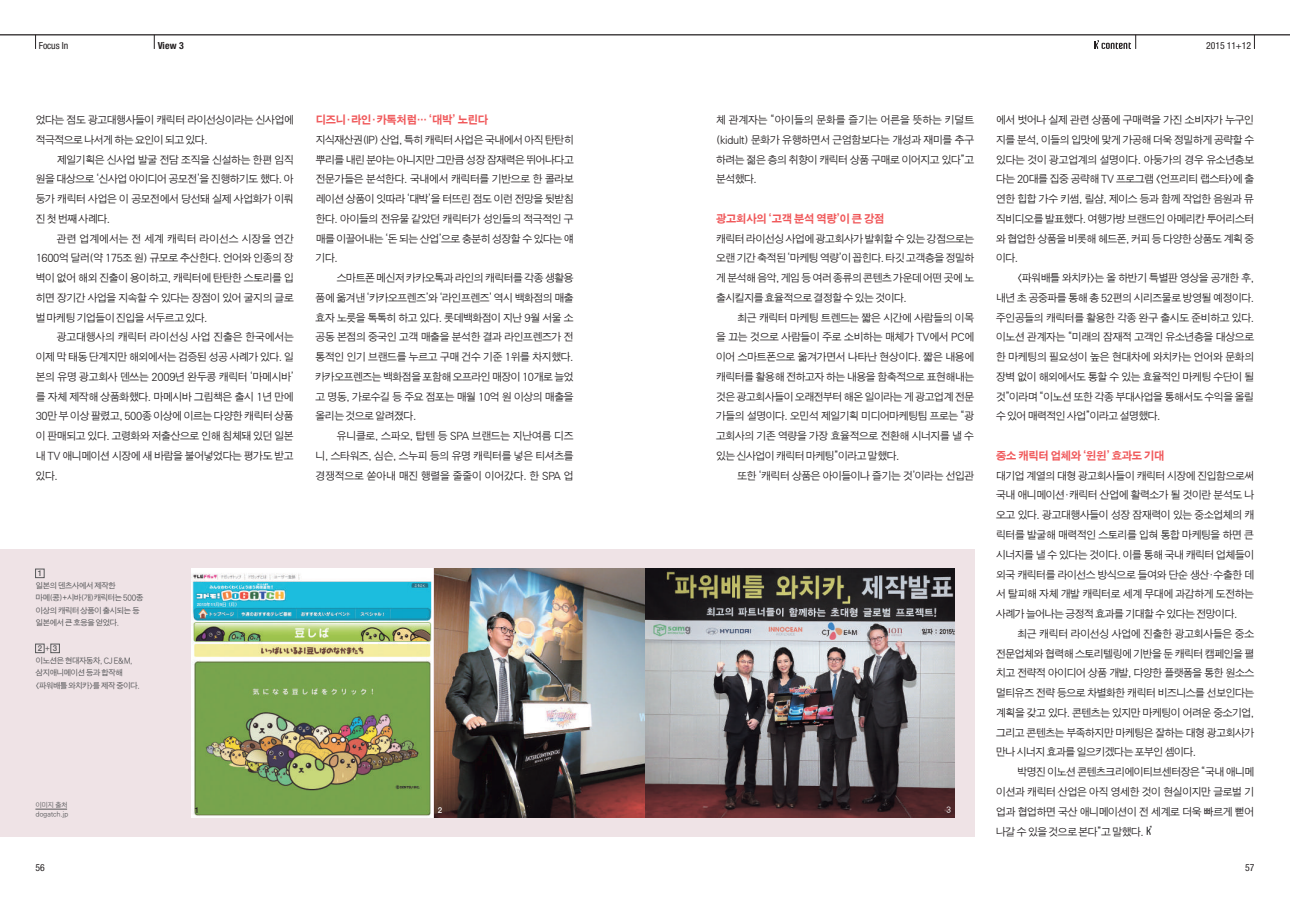
<style>
.page{position:relative;width:1290px;height:911px;background:#fff}
.page>*{position:absolute;margin:0;border:0;box-sizing:border-box;transform-origin:0 0}
.t1{font:11.25px "SM3 K Gothic";letter-spacing:-.08em;color:#f0595b}
.t2{font:10.75px/19.8px "SM3 SJ Gothic 02";letter-spacing:-.1em;color:#231f20;text-align:justify}
.t3{font:condensed 9.75px "Helvetica Neue";letter-spacing:-.01em;color:#231f20}
.t4{font:700 condensed 9.75px "Helvetica Neue";color:#231f20}
.t5{font:8.12px/12.5px "SM3 SJ Gothic 03";letter-spacing:-.11em;color:#57585a}
.t6{font:500 8.12px "Helvetica Neue";color:#57585a}
.t7{font:500 8.12px "Helvetica Neue";color:#231f20}
.t8{font:500 8.12px "Helvetica Neue";color:#fff}
.t9{font:8.12px "SM3 SJ Gothic 03";color:#fff}
.t10{font:6.88px/8.8px "SM3 SJ Gothic 02";letter-spacing:-.07em;color:#57585a}
.s1{font-family:"SM3 SJ Gothic 03";font-weight:400}
</style>
<div class="page">
<div style="left:0;top:549px;width:974px;height:288px;background:#efe3e6"></div>
<svg style="left:1146px;top:825px;width:5px;height:10px"></svg>
<img style="left:191px;top:569px;width:241px;height:248px">
<img style="left:434px;top:569px;width:211px;height:248px">
<img style="left:645px;top:569px;width:310px;height:248px">
<div style="left:35px;top:569px;width:9px;height:9px;border:1px solid #57585a"></div>
<div style="left:35px;top:644px;width:9px;height:9px;border:1px solid #57585a"></div>
<div style="left:51px;top:644px;width:9px;height:9px;border:1px solid #57585a"></div>
<hr style="left:35px;top:809px;width:32px;height:1px;background:#57585a">
<hr style="left:645px;top:34px;width:645px;height:1px;background:#231f20">
<hr style="left:0;top:34px;width:645px;height:1px;background:#231f20">
<svg style="left:35px;top:35px;width:1px;height:14px"></svg>
<svg style="left:154px;top:35px;width:1px;height:14px"></svg>
<svg style="left:1254px;top:35px;width:1px;height:14px"></svg>
<svg style="left:1094px;top:35px;width:42px;height:14px"></svg>
<p class="t3" style="left:39px;top:40px;width:31px">Focus In</p>
<p class="t4" style="left:158px;top:39px;width:28px">View 3</p>
<p class="t3" style="left:1206px;top:40px;width:46px">2015 11+12</p>
<p class="t2" style="left:35px;top:110px;width:260px">었다는 점도 광고대행사들이 캐릭터 라이선싱이라는 신사업에 적극적으로 나서게 하는 요인이 되고 있다.</p>
<p class="t2" style="left:35px;top:150px;width:260px;text-indent:21px">제일기획은 신사업 발굴 전담 조직을 신설하는 한편 임직 원을 대상으로 ‘신사업 아이디어 공모전’을 진행하기도 했다. 아 둥가 캐릭터 사업은 이 공모전에서 당선돼 실제 사업화가 이뤄 진 첫 번째 사례다.</p>
<p class="t2" style="left:35px;top:229px;width:260px;text-indent:21px">관련 업계에서는 전 세계 캐릭터 라이선스 시장을 연간 1600억 달러(약 175조 원) 규모로 추산한다. 언어와 인종의 장 벽이 없어 해외 진출이 용이하고, 캐릭터에 탄탄한 스토리를 입 히면 장기간 사업을 지속할 수 있다는 장점이 있어 굴지의 글로 벌 마케팅 기업들이 진입을 서두르고 있다.</p>
<p class="t2" style="left:35px;top:328px;width:260px;text-indent:21px">광고대행사의 캐릭터 라이선싱 사업 진출은 한국에서는 이제 막 태동 단계지만 해외에서는 검증된 성공 사례가 있다. 일 본의 유명 광고회사 덴쓰는 2009년 완두콩 캐릭터 ‘마메시바’ 를 자체 제작해 상품화했다. 마메시바 그림책은 출시 1년 만에 30만 부 이상 팔렸고, 500종 이상에 이르는 다양한 캐릭터 상품 이 판매되고 있다. 고령화와 저출산으로 인해 침체돼 있던 일본 내 TV 애니메이션 시장에 새 바람을 불어넣었다는 평가도 받고 있다.</p>
<p class="t1" style="left:315px;top:114px;width:174px">디즈니·라인·카톡처럼… ‘대박’ 노린다</p>
<p class="t2" style="left:315px;top:130px;width:260px">지식재산권(IP) 산업, 특히 캐릭터 사업은 국내에서 아직 탄탄히 뿌리를 내린 분야는 아니지만 그만큼 성장 잠재력은 뛰어나다고 전문가들은 분석한다. 국내에서 캐릭터를 기반으로 한 콜라보 레이션 상품이 잇따라 ‘대박’을 터뜨린 점도 이런 전망을 뒷받침 한다. 아이들의 전유물 같았던 캐릭터가 성인들의 적극적인 구 매를 이끌어내는 ‘돈 되는 산업’으로 충분히 성장할 수 있다는 얘 기다.</p>
<p class="t2" style="left:315px;top:268px;width:260px;text-indent:21px">스마트폰 메신저 카카오톡과 라인의 캐릭터를 각종 생활용 품에 옮겨낸 ‘카카오프렌즈’와 ‘라인프렌즈’ 역시 백화점의 매출 효자 노릇을 톡톡히 하고 있다. 롯데백화점이 지난 9월 서울 소 공동 본점의 중국인 고객 매출을 분석한 결과 라인프렌즈가 전 통적인 인기 브랜드를 누르고 구매 건수 기준 1위를 차지했다. 카카오프렌즈는 백화점을 포함해 오프라인 매장이 10개로 늘었 고 명동, 가로수길 등 주요 점포는 매월 10억 원 이상의 매출을 올리는 것으로 알려졌다.</p>
<p class="t2" style="left:315px;top:426px;width:260px;text-indent:21px">유니클로, 스파오, 탑텐 등 SPA 브랜드는 지난여름 디즈 니, 스타워즈, 심슨, 스누피 등의 유명 캐릭터를 넣은 티셔츠를 경쟁적으로 쏟아내 매진 행렬을 줄줄이 이어갔다. 한 SPA 업</p>
<p class="t6" style="left:38px;top:568px;width:6px">1</p>
<p class="t5" style="left:35px;top:579px;width:110px">일본의 덴츠사에서 제작한 마메(콩)+시바(개)캐릭터는 500종 이상의 캐릭터 상품이 출시되는 등 일본에서 큰 호응을 얻었다.</p>
<p class="t6" style="left:38px;top:643px;width:21px">2<span class="s1">+</span>3</p>
<p class="t5" style="left:35px;top:654px;width:106px">이노션은 현대자동차, CJ E&amp;M, 삼지애니메이션 등과 합작해 &lt;파워배틀 와치카&gt;를 제작 중이다.</p>
<p class="t2" style="left:716px;top:110px;width:260px">체 관계자는 “아이들의 문화를 즐기는 어른을 뜻하는 키덜트 (kidult) 문화가 유행하면서 근엄함보다는 개성과 재미를 추구 하려는 젊은 층의 취향이 캐릭터 상품 구매로 이어지고 있다”고 분석했다.</p>
<p class="t1" style="left:716px;top:213px;width:170px">광고회사의 ‘고객 분석 역량’이 큰 강점</p>
<p class="t2" style="left:716px;top:229px;width:260px">캐릭터 라이선싱 사업에 광고회사가 발휘할 수 있는 강점으로는 오랜 기간 축적된 ‘마케팅 역량’이 꼽힌다. 타깃 고객층을 정밀하 게 분석해 음악, 게임 등 여러 종류의 콘텐츠가운데 어떤 곳에 노 출시킬지를 효율적으로 결정할 수 있는 것이다.</p>
<p class="t2" style="left:716px;top:308px;width:260px;text-indent:21px">최근 캐릭터 마케팅 트렌드는 짧은 시간에 사람들의 이목 을 끄는 것으로 사람들이 주로 소비하는 매체가 TV에서 PC에 이어 스마트폰으로 옮겨가면서 나타난 현상이다. 짧은 내용에 캐릭터를 활용해 전하고자 하는 내용을 함축적으로 표현해내는 것은 광고회사들이 오래전부터 해온 일이라는 게 광고업계 전문 가들의 설명이다. 오민석 제일기획 미디어마케팅팀 프로는 “광 고회사의 기존 역량을 가장 효율적으로 전환해 시너지를 낼 수 있는신사업이 캐릭터 마케팅”이라고 말했다.</p>
<p class="t2" style="left:737px;top:466px;width:239px">또한 ‘캐릭터 상품은 아이들이나 즐기는 것’이라는 선입관</p>
<p class="t10" style="left:35px;top:801px;width:35px">이미지 출처 dogatch.jp</p>
<p class="t7" style="left:195px;top:805px;width:6px">1</p>
<p class="t8" style="left:438px;top:805px;width:6px">2</p>
<p class="t9" style="left:946px;top:805px;width:7px">3</p>
<p class="t2" style="left:996px;top:110px;width:260px">에서 벗어나 실제 관련 상품에 구매력을 가진 소비자가 누구인 지를 분석, 이들의 입맛에 맞게 가공해 더욱 정밀하게 공략할 수 있다는 것이 광고업계의 설명이다. 아둥가의 경우 유소년층보 다는 20대를 집중 공략해 TV 프로그램 &lt;언프리티 랩스타&gt;에 출 연한 힙합 가수 키썸, 릴샴, 제이스 등과 함께 작업한 음원과 뮤 직비디오를 발표했다. 여행가방 브랜드인 아메리칸 투어리스터 와 협업한상품을 비롯해 헤드폰, 커피 등 다양한상품도 계획 중 이다.</p>
<p class="t2" style="left:996px;top:268px;width:260px;text-indent:21px">&lt;파워배틀 와치카&gt;는 올 하반기 특별판 영상을 공개한 후, 내년 초 공중파를 통해 총 52편의 시리즈물로 방영될 예정이다. 주인공들의 캐릭터를 활용한 각종 완구 출시도 준비하고 있다. 이노션 관계자는 “미래의 잠재적 고객인 유소년층을 대상으로 한 마케팅의 필요성이 높은 현대차에 와치카는 언어와 문화의 장벽 없이 해외에서도 통할 수 있는 효율적인 마케팅 수단이 될 것”이라며 “이노션 또한 각종 부대사업을 통해서도 수익을 올릴 수 있어 매력적인 사업”이라고 설명했다.</p>
<p class="t1" style="left:996px;top:450px;width:170px">중소 캐릭터 업체와 ‘윈윈’ 효과도 기대</p>
<p class="t2" style="left:996px;top:466px;width:260px">대기업 계열의 대형 광고회사들이 캐릭터 시장에 진입함으로써 국내 애니메이션· 캐릭터 산업에 활력소가 될 것이란 분석도 나 오고 있다. 광고대행사들이 성장 잠재력이 있는 중소업체의 캐 릭터를 발굴해 매력적인 스토리를 입혀 통합 마케팅을 하면 큰 시너지를 낼 수 있다는 것이다. 이를 통해 국내 캐릭터 업체들이 외국 캐릭터를 라이선스 방식으로 들여와 단순 생산· 수출한 데 서 탈피해 자체 개발 캐릭터로 세계 무대에 과감하게 도전하는 사례가 늘어나는 긍정적 효과를 기대할 수 있다는 전망이다.</p>
<p class="t2" style="left:996px;top:624px;width:260px;text-indent:21px">최근 캐릭터 라이선싱 사업에 진출한 광고회사들은 중소 전문업체와 협력해 스토리텔링에 기반을 둔 캐릭터 캠페인을 펼 치고 전략적 아이디어 상품 개발, 다양한 플랫폼을 통한 원소스 멀티유즈 전략 등으로 차별화한 캐릭터 비즈니스를 선보인다는 계획을 갖고 있다. 콘텐츠는 있지만 마케팅이 어려운 중소기업, 그리고 콘텐츠는 부족하지만 마케팅은 잘하는 대형 광고회사가 만나 시너지 효과를 일으키겠다는 포부인 셈이다.</p>
<p class="t2" style="left:996px;top:762px;width:260px;text-indent:21px">박명진 이노션 콘텐츠크리에이티브센터장은 “국내 애니메 이션과 캐릭터 산업은 아직 영세한 것이 현실이지만 글로벌 기 업과 협업하면 국산 애니메이션이 전 세계로 더욱 빠르게 뻗어 나갈 수 있을 것으로 본다”고 말했다.</p>
<p class="t3" style="left:35px;top:862px;width:11px">56</p>
<p class="t3" style="left:1245px;top:862px;width:11px">57</p>
</div>
